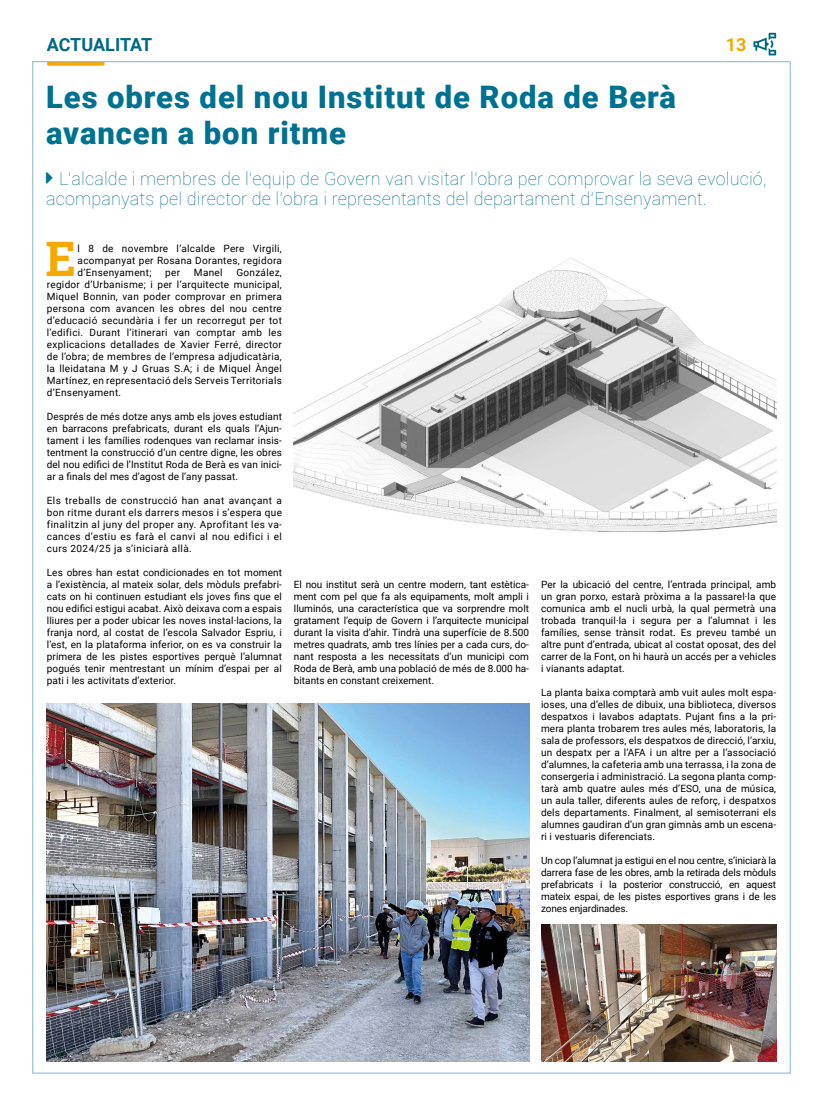
<style>
.page{position:relative;width:823px;height:1106px;background:#fff}
.page>*{position:absolute;margin:0;border:0;box-sizing:border-box;transform-origin:0 0}
._1º_parrafo_TEXTO_CORRIDO{font:700 48px "Roboto Slab";color:#f6a800}
.TITULO{font:900 31px/36px "Roboto";letter-spacing:.03em;color:#007290}
.SUBTITULO{font:100 18px/20px "Roboto";letter-spacing:.01em;color:#007290}
.t1{font:700 18px "Roboto";letter-spacing:-.01em;color:#006983}
.t2{font:700 18px "Roboto";color:#f6a800}
.TEXTO_CORRIDO{font:10px/12px "Roboto";letter-spacing:.01em;color:#000;text-align:justify}
._1º_parrafo_TEXTO_CORRIDO-2{font:10px/12px "Roboto";letter-spacing:.03em;color:#000;text-align:justify}
</style>
<div class="page">
<svg style="left:49px;top:64px;width:54px;height:2px"></svg>
<svg style="left:753px;top:33px;width:22px;height:22px"></svg>
<img style="left:294px;top:258px;width:482px;height:274px">
<img style="left:46px;top:703px;width:483px;height:358px">
<img style="left:541px;top:924px;width:235px;height:137px">
<h3 class="t1" style="left:47px;top:32px;width:107px">ACTUALITAT</h3>
<h3 class="t2" style="left:725px;top:32px;width:22px">13</h3>
<p class="TITULO" style="left:46px;top:78px;width:631px">Les obres del nou Institut de Roda de Berà avancen a bon ritme</p>
<p class="SUBTITULO" style="left:46px;top:168px;width:721px;text-indent:13px">L’alcalde i membres de l’equip de Govern van visitar l’obra per comprovar la seva evolució, acompanyats pel director de l’obra i representants del departament d’Ensenyament.</p>
<p class="_1º_parrafo_TEXTO_CORRIDO" style="left:45px;top:226px;width:32px">E</p>
<p class="_1º_parrafo_TEXTO_CORRIDO-2" style="left:78px;top:242px;width:206px">l 8 de novembre l’alcalde Pere Virgili, acompanyat per Rosana Dorantes, regidora d’Ensenyament;</p>
<p class="_1º_parrafo_TEXTO_CORRIDO-2" style="left:47px;top:266px;width:236px;text-indent:189px">González, regidor d’Urbanisme; i per l’arquitecte municipal, Miquel Bonnin, van poder comprovar en primera persona com avancen les obres del nou centre d’educació secundària i fer un recorregut per tot l’edifici. Durant l’itinerari van comptar amb les explicacions detallades de Xavier Ferré, director de l’obra; de membres de l’empresa adjudicatària, la lleidatana M y J Gruas S.A; i de Miquel Àngel Martínez, en representació dels Serveis Territorials d’Ensenyament.</p>
<p class="TEXTO_CORRIDO" style="left:47px;top:410px;width:236px">Després de més dotze anys amb els joves estudiant en barracons prefabricats, durant els quals l’Ajun&shy;tament i les famílies rodenques van reclamar insis&shy;tentment la construcció d’un centre digne, les obres del nou edifici de l’Institut Roda de Berà es van inici&shy;ar a finals del mes d’agost de l’any passat.</p>
<p class="TEXTO_CORRIDO" style="left:47px;top:494px;width:236px">Els treballs de construcció han anat avançant a bon ritme durant els darrers mesos i s’espera que finalitzin al juny del proper any. Aprofitant les va&shy;cances d’estiu es farà el canvi al nou edifici i el curs 2024/25 ja s’iniciarà allà.</p>
<p class="TEXTO_CORRIDO" style="left:47px;top:566px;width:236px">Les obres han estat condicionades en tot moment a l’existència, al mateix solar, dels mòduls prefabri&shy;cats on hi continuen estudiant els joves fins que el nou edifici estigui acabat. Això deixava com a espais lliures per a poder ubicar les noves instal·lacions, la franja nord, al costat de l’escola Salvador Espriu, i l’est, en la plataforma inferior, on es va construir la primera de les pistes esportives perquè l’alumnat pogués tenir mentrestant un mínim d’espai per al pati i les activitats d’exterior.</p>
<p class="_1º_parrafo_TEXTO_CORRIDO-2" style="left:165px;top:266px;width:16px">per</p>
<p class="_1º_parrafo_TEXTO_CORRIDO-2" style="left:194px;top:266px;width:30px">Manel</p>
<p class="TEXTO_CORRIDO" style="left:294px;top:578px;width:236px">El nou institut serà un centre modern, tant estètica&shy;ment com pel que fa als equipaments, molt ampli i lluminós, una característica que va sorprendre molt gratament l’equip de Govern i l’arquitecte municipal durant la visita d’ahir. Tindrà una superfície de 8.500 metres quadrats, amb tres línies per a cada curs, do&shy;nant resposta a les necessitats d’un municipi com Roda de Berà, amb una població de més de 8.000 ha&shy;bitants en constant creixement.</p>
<p class="TEXTO_CORRIDO" style="left:540px;top:578px;width:236px">Per la ubicació del centre, l’entrada principal, amb un gran porxo, estarà pròxima a la passarel·la que comunica amb el nucli urbà, la qual permetrà una trobada tranquil·la i segura per a l’alumnat i les famílies, sense trànsit rodat. Es preveu també un altre punt d’entrada, ubicat al costat oposat, des del carrer de la Font, on hi haurà un accés per a vehicles i vianants adaptat.</p>
<p class="TEXTO_CORRIDO" style="left:540px;top:686px;width:236px">La planta baixa comptarà amb vuit aules molt espa&shy;ioses, una d’elles de dibuix, una biblioteca, diversos despatxos i lavabos adaptats. Pujant fins a la pri&shy;mera planta trobarem tres aules més, laboratoris, la sala de professors, els despatxos de direcció, l’arxiu, un despatx per a l’AFA i un altre per a l’associació d’alumnes, la cafeteria amb una terrassa, i la zona de consergeria i administració. La segona planta comp&shy;tarà amb quatre aules més d’ESO, una de música, un aula taller, diferents aules de reforç, i despatxos dels departaments. Finalment, al semisoterrani els alumnes gaudiran d’un gran gimnàs amb un escena&shy;ri i vestuaris diferenciats.</p>
<p class="TEXTO_CORRIDO" style="left:540px;top:854px;width:236px">Un cop l’alumnat ja estigui en el nou centre, s’iniciarà la darrera fase de les obres, amb la retirada dels mòduls prefabricats i la posterior construcció, en aquest mateix espai, de les pistes esportives grans i de les zones enjardinades.</p>
</div>
